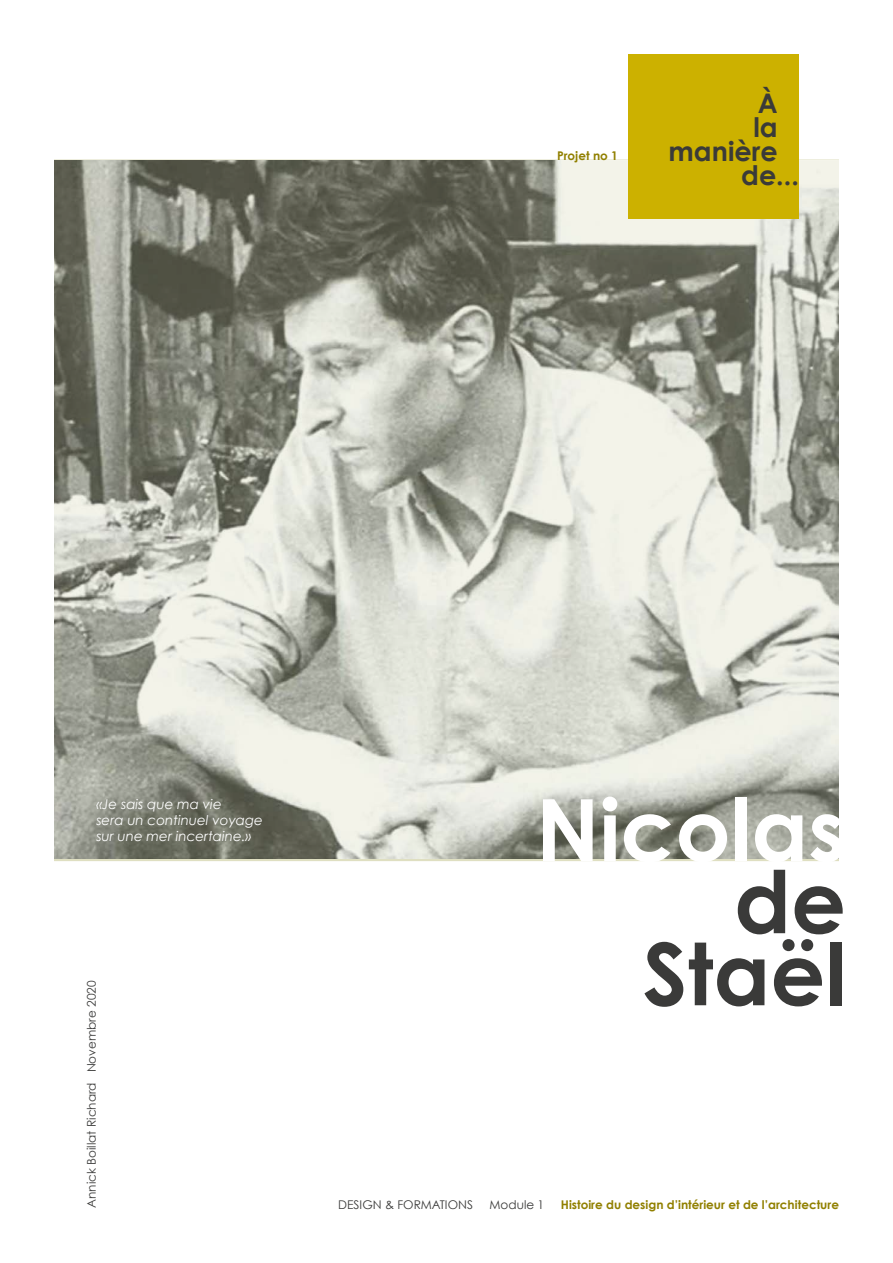
<style>
.page{position:relative;width:893px;height:1263px;background:#fff}
.page>*{position:absolute;margin:0;border:0;box-sizing:border-box;transform-origin:0 0}
.t1{font:700 86.1px "Century Gothic";color:#fff}
.t2{font:700 86.1px/72px "Century Gothic";color:#3a3a39;text-align:right}
.t3{font:700 27px "Century Gothic";color:#3a3a39}
.t4{font:italic 13.5px/16.2px "Century Gothic";color:#fff}
.t5{font:12px "Century Gothic";color:#3a3a39}
.t6{font:700 12px "Century Gothic";color:#918000}
</style>
<div class="page">
<img style="left:54px;top:161px;width:785px;height:698px">
<div style="left:628px;top:54px;width:171px;height:165px;background:#ccb100"></div>
<p class="t6" style="left:557px;top:150px;width:62px">Projet no 1</p>
<h2 class="t3" style="left:758px;top:91px;width:21px">À</h2>
<h2 class="t3" style="left:753px;top:115px;width:26px">la</h2>
<h2 class="t3" style="left:669px;top:139px;width:111px">manière</h2>
<h2 class="t3" style="left:741px;top:163px;width:59px">de...</h2>
<p class="t4" style="left:96px;top:797px;width:168px">«Je sais que ma vie<br>sera un continuel voyage sur une mer incertaine.»</p>
<p class="t5" style="left:86px;top:1208px;width:229px;rotate:-90deg">Annick Boillat Richard Novembre 2020</p>
<h1 class="t1" style="left:536px;top:791px;width:312px">Nicolas</h1>
<h1 class="t2" style="left:643px;top:871px;width:205px">de<br>Staël</h1>
<p class="t5" style="left:338px;top:1199px;width:136px">DESIGN &amp; FORMATIONS</p>
<p class="t5" style="left:490px;top:1199px;width:56px">Module 1</p>
<p class="t6" style="left:561px;top:1199px;width:280px">Histoire du design d’intérieur et de l’architecture</p>
</div>
